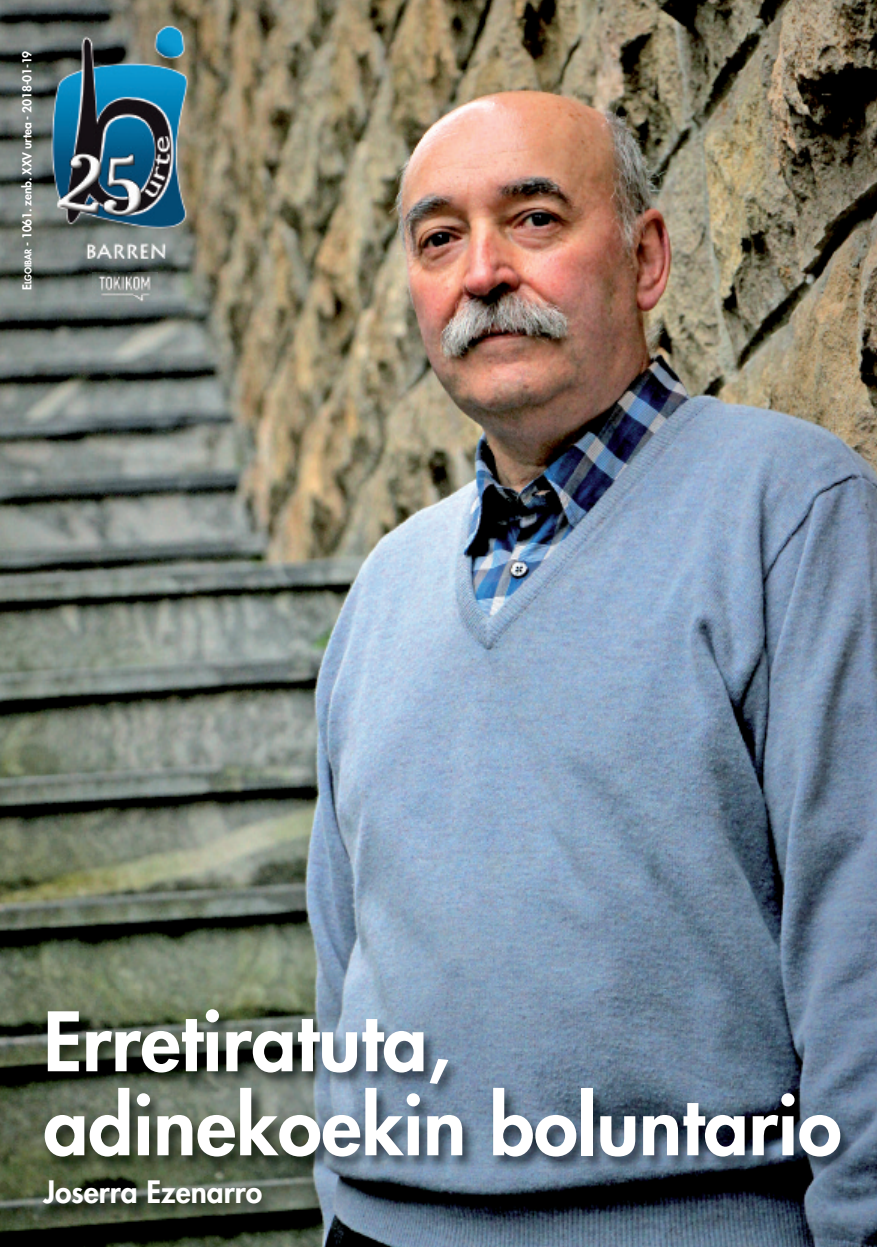
<style>
.page{position:relative;width:877px;height:1247px;background:#fff}
.page>*{position:absolute;margin:0;border:0;box-sizing:border-box;transform-origin:0 0}
.t1{font:800 79.5px/84px "Futura";color:#fff}
.t2{font:800 30px "Futura";color:#fff}
.t3{font:800 12px "Futura";letter-spacing:-.015em;color:#fff}
.s1{font-size:9px}
</style>
<div class="page">
<img style="left:0;top:0;width:877px;height:990px">
<img style="left:34px;top:15px;width:162px;height:279px">
<img style="left:92px;top:273px;width:65px;height:29px">
<img style="left:0;top:990px;width:877px;height:257px">
<p class="t3" style="left:21px;top:290px;width:240px;rotate:-90deg">E<span class="s1">LGOIBAR</span> - 1061. zenb. XXV urtea - 2018-01-19</p>
<h1 class="t1" style="left:43px;top:1006px;width:799px">Erretiratuta, adinekoekin boluntario</h1>
<h2 class="t2" style="left:43px;top:1178px;width:220px">Joserra Ezenarro</h2>
</div>
